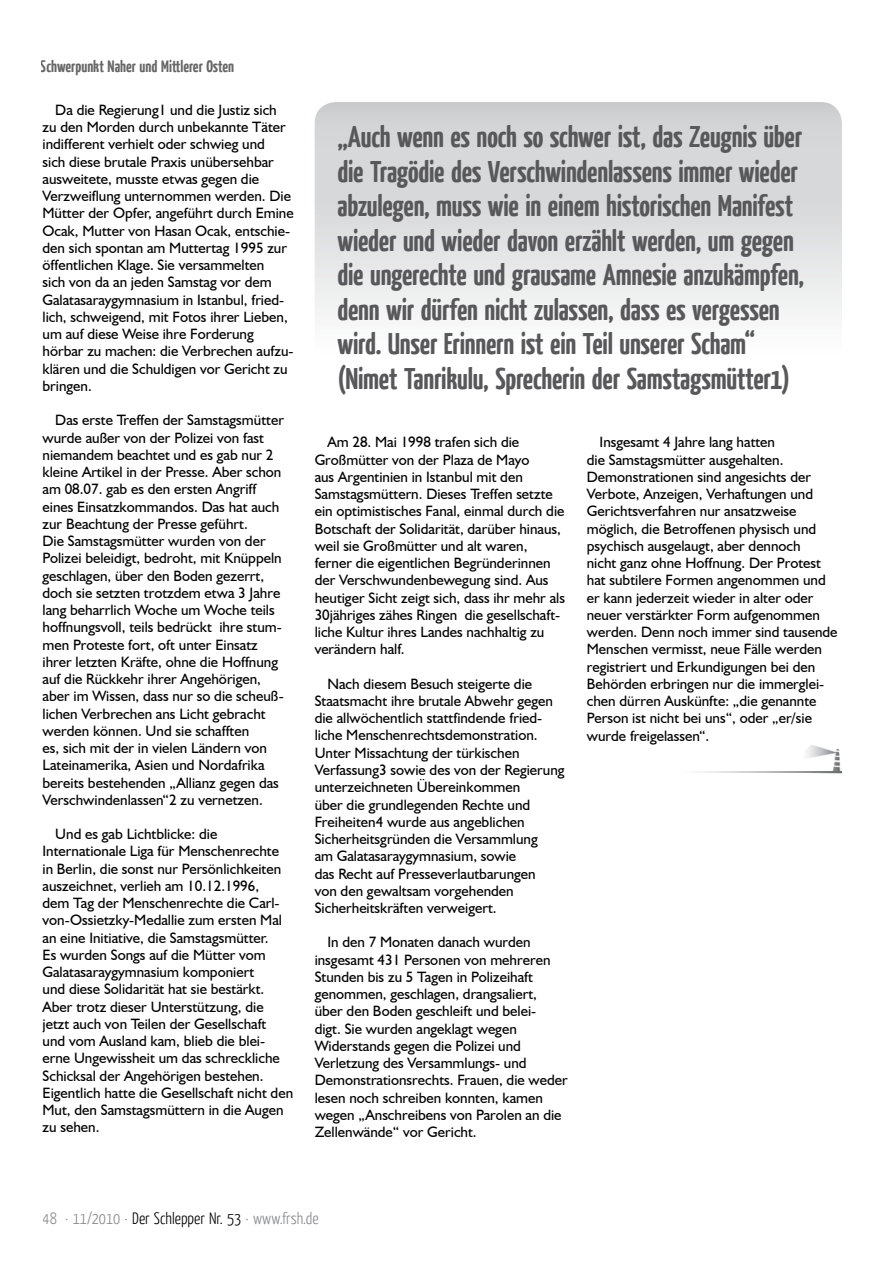
<style>
.page{position:relative;width:893px;height:1263px;background:#fff}
.page>*{position:absolute;margin:0;border:0;box-sizing:border-box;transform-origin:0 0}
.t1{font:700 30px/34.5px "Yanone Kaffeesatz";letter-spacing:-.01em;color:#58585a}
.t2{font:300 16.5px "Yanone Kaffeesatz";color:#87888a}
.t3{font:700 16.5px "Yanone Kaffeesatz";color:#000}
.t4{font:15px/17.2px "Humanist 521 BT";color:#000}
.s1{color:#000}
</style>
<div class="page">
<img style="left:807px;top:745px;width:35px;height:29px">
<img style="left:700px;top:771px;width:142px;height:2px">
<svg style="left:315px;top:102px;width:527px;height:213px;background:#dddedf"></svg>
<p class="t3" style="left:41px;top:55px;width:195px">Schwerpunkt Naher und Mittlerer Osten</p>
<p class="t4" style="left:43px;top:101px;width:253px;text-indent:13px">Da die Regierung1 und die Justiz sich zu den Morden durch unbekannte Täter indifferent verhielt oder schwieg und<br>sich diese brutale Praxis unübersehbar ausweitete, musste etwas gegen die Verzweiflung unternommen werden. Die Mütter der Opfer, angeführt durch Emine Ocak, Mutter von Hasan Ocak, entschie&shy;den sich spontan am Muttertag 1995 zur öffentlichen Klage. Sie versammelten<br>sich von da an jeden Samstag vor dem Galatasaraygymnasium in Istanbul, fried&shy;lich, schweigend, mit Fotos ihrer Lieben, um auf diese Weise ihre Forderung hörbar zu machen: die Verbrechen aufzu&shy;klären und die Schuldigen vor Gericht zu bringen.</p>
<p class="t4" style="left:43px;top:411px;width:243px;text-indent:13px">Das erste Treffen der Samstagsmütter wurde außer von der Polizei von fast niemandem beachtet und es gab nur 2 kleine Artikel in der Presse. Aber schon am 08.07. gab es den ersten Angriff eines Einsatzkommandos. Das hat auch zur Beachtung der Presse geführt.<br>Die Samstagsmütter wurden von der Polizei beleidigt, bedroht, mit Knüppeln geschlagen, über den Boden gezerrt, doch sie setzten trotzdem etwa 3 Jahre lang beharrlich Woche um Woche teils hoffnungsvoll, teils bedrückt ihre stum&shy;men Proteste fort, oft unter Einsatz ihrer letzten Kräfte, ohne die Hoffnung auf die Rückkehr ihrer Angehörigen, aber im Wissen, dass nur so die scheuß&shy;lichen Verbrechen ans Licht gebracht werden können. Und sie schafften<br>es, sich mit der in vielen Ländern von Lateinamerika, Asien und Nordafrika bereits bestehenden „Allianz gegen das Verschwindenlassen“2 zu vernetzen.</p>
<p class="t4" style="left:43px;top:825px;width:252px;text-indent:13px">Und es gab Lichtblicke: die Internationale Liga für Menschenrechte in Berlin, die sonst nur Persönlichkeiten auszeichnet, verlieh am 10.12.1996,<br>dem Tag der Menschenrechte die Carl&shy;von-Ossietzky-Medallie zum ersten Mal an eine Initiative, die Samstagsmütter.<br>Es wurden Songs auf die Mütter vom Galatasaraygymnasium komponiert<br>und diese Solidarität hat sie bestärkt.<br>Aber trotz dieser Unterstützung, die jetzt auch von Teilen der Gesellschaft<br>und vom Ausland kam, blieb die blei&shy;erne Ungewissheit um das schreckliche Schicksal der Angehörigen bestehen.<br>Eigentlich hatte die Gesellschaft nicht den Mut, den Samstagsmüttern in die Augen zu sehen.</p>
<p class="t1" style="left:337px;top:118px;width:468px">„Auch wenn es noch so schwer ist, das Zeugnis über die Tragödie des Verschwindenlassens immer wieder abzulegen, muss wie in einem historischen Manifest wieder und wieder davon erzählt werden, um gegen die ungerechte und grausame Amnesie anzukämpfen, denn wir dürfen nicht zulassen, dass es vergessen wird. Unser Erinnern ist ein Teil unserer Scham“ (Nimet Tanrikulu, Sprecherin der Samstagsmütter1)</p>
<p class="t4" style="left:315px;top:433px;width:252px;text-indent:13px">Am 28. Mai 1998 trafen sich die Großmütter von der Plaza de Mayo<br>aus Argentinien in Istanbul mit den Samstagsmüttern. Dieses Treffen setzte ein optimistisches Fanal, einmal durch die Botschaft der Solidarität, darüber hinaus, weil sie Großmütter und alt waren, ferner die eigentlichen Begründerinnen der Verschwundenbewegung sind. Aus heutiger Sicht zeigt sich, dass ihr mehr als 30jähriges zähes Ringen die gesellschaft&shy;liche Kultur ihres Landes nachhaltig zu verändern half.</p>
<p class="t4" style="left:315px;top:675px;width:251px;text-indent:13px">Nach diesem Besuch steigerte die Staatsmacht ihre brutale Abwehr gegen die allwöchentlich stattfindende fried&shy;liche Menschenrechtsdemonstration.<br>Unter Missachtung der türkischen Verfassung3 sowie des von der Regierung unterzeichneten Übereinkommen<br>über die grundlegenden Rechte und Freiheiten4 wurde aus angeblichen Sicherheitsgründen die Versammlung<br>am Galatasaraygymnasium, sowie<br>das Recht auf Presseverlautbarungen<br>von den gewaltsam vorgehenden Sicherheitskräften verweigert.</p>
<p class="t4" style="left:315px;top:933px;width:255px;text-indent:13px">In den 7 Monaten danach wurden insgesamt 431 Personen von mehreren Stunden bis zu 5 Tagen in Polizeihaft genommen, geschlagen, drangsaliert, über den Boden geschleift und belei-<br>digt. Sie wurden angeklagt wegen Widerstands gegen die Polizei und Verletzung des Versammlungs- und Demonstrationsrechts. Frauen, die weder lesen noch schreiben konnten, kamen wegen „Anschreibens von Parolen an die Zellenwände“ vor Gericht.</p>
<p class="t4" style="left:587px;top:433px;width:252px;text-indent:13px">Insgesamt 4 Jahre lang hatten<br>die Samstagsmütter ausgehalten.<br>Demonstrationen sind angesichts der Verbote, Anzeigen, Verhaftungen und Gerichtsverfahren nur ansatzweise möglich, die Betroffenen physisch und psychisch ausgelaugt, aber dennoch<br>nicht ganz ohne Hoffnung. Der Protest hat subtilere Formen angenommen und er kann jederzeit wieder in alter oder neuer verstärkter Form aufgenommen werden. Denn noch immer sind tausende Menschen vermisst, neue Fälle werden registriert und Erkundigungen bei den Behörden erbringen nur die immerglei&shy;chen dürren Auskünfte: „die genannte Person ist nicht bei uns“, oder „er/sie wurde freigelassen“.</p>
<p class="t2" style="left:43px;top:1208px;width:278px">48 · 11/2010 · <span class="s1">Der Schlepper Nr. 53</span> · www.frsh.de</p>
</div>
